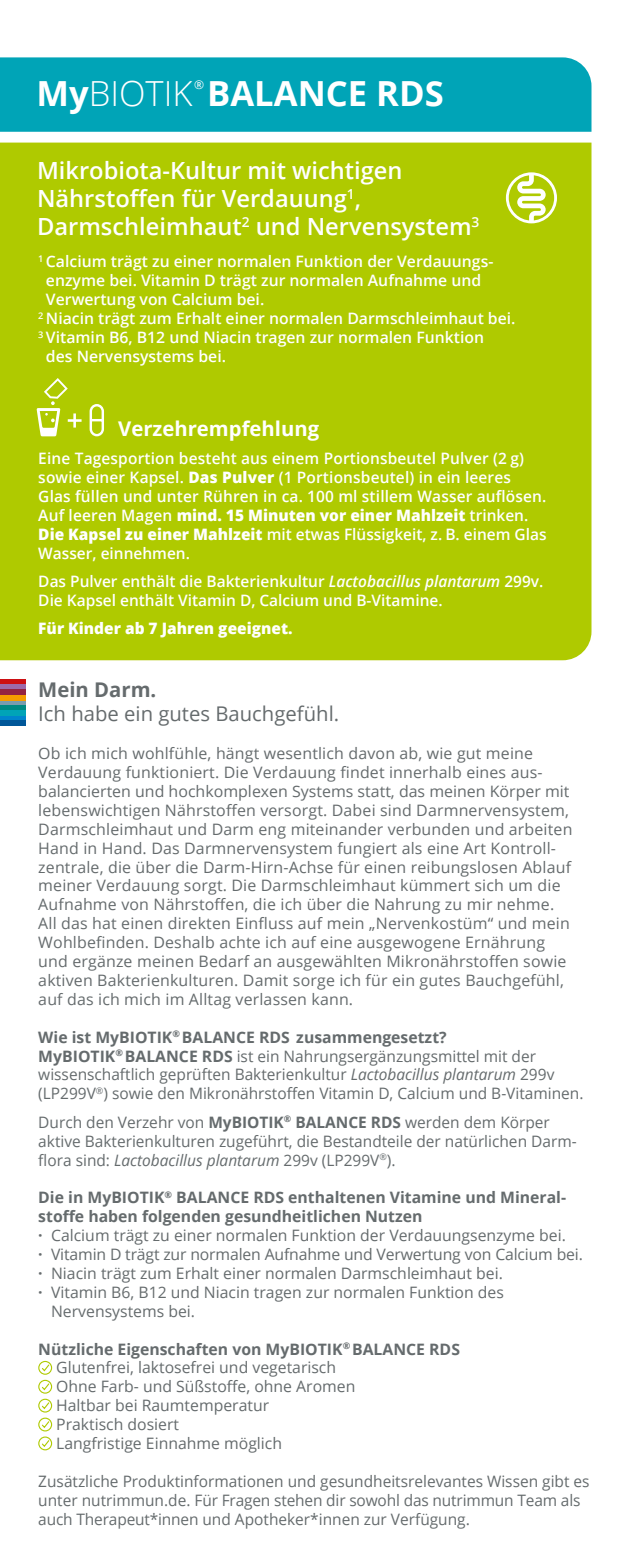
<style>
.page{position:relative;width:626px;height:1563px;background:#fff}
.page>*{position:absolute;margin:0;border:0;box-sizing:border-box;transform-origin:0 0}
.t1{font:700 34.65px "Open Sans";color:#fff}
.t2{font:600 23.62px/28.1px "Open Sans";color:#fff}
.t3{font:20.25px "Open Sans";color:#656b6d}
.t4{font:700 20.25px "Open Sans";color:#fff}
.t5{font:700 20.25px "Open Sans";color:#656b6d}
.t6{font:15.75px/18.9px "Open Sans";color:#656b6d}
.t7{font:600 15.75px/18.9px "Open Sans";color:#fff}
.t8{font:700 15.75px "Open Sans";color:#656b6d}
.t9{font:800 15.75px "Open Sans";color:#fff}
.t10{font:12.15px "Open Sans";color:#fff}
.s1{font-weight:300}
.s2{font-weight:800}
.s3{font-style:italic}
.s4{font-weight:700}
</style>
<div class="page">
<div style="left:0;top:57px;width:591px;height:75px;background:#00a4b7"></div>
<div style="left:0;top:143px;width:591px;height:517px;background:#afca00"></div>
<svg style="left:88px;top:403px;width:17px;height:34px"></svg>
<svg style="left:37px;top:378px;width:44px;height:58px;background:#bed432"></svg>
<svg style="left:0;top:700px;width:26px;height:5px"></svg>
<div style="left:0;top:679px;width:26px;height:6px;background:#cd1013"></div>
<div style="left:0;top:684px;width:26px;height:6px;background:#9d6aab"></div>
<div style="left:0;top:689px;width:26px;height:6px;background:#942341"></div>
<div style="left:0;top:695px;width:26px;height:5px;background:#f59c00"></div>
<div style="left:0;top:705px;width:26px;height:5px;background:#008982"></div>
<div style="left:0;top:715px;width:26px;height:6px;background:#0085cd"></div>
<div style="left:0;top:721px;width:26px;height:5px;background:#005799"></div>
<div style="left:0;top:710px;width:26px;height:6px;background:#00a4b7"></div>
<svg style="left:41px;top:1363px;width:9px;height:9px"></svg>
<div style="left:38px;top:1361px;width:14px;height:13px;border:1px solid #afca00;border-radius:50%"></div>
<svg style="left:41px;top:1382px;width:9px;height:9px"></svg>
<div style="left:38px;top:1379px;width:14px;height:14px;border:1px solid #afca00;border-radius:50%"></div>
<svg style="left:41px;top:1401px;width:9px;height:9px"></svg>
<div style="left:38px;top:1398px;width:14px;height:14px;border:1px solid #afca00;border-radius:50%"></div>
<svg style="left:41px;top:1420px;width:9px;height:9px"></svg>
<div style="left:38px;top:1417px;width:14px;height:14px;border:1px solid #afca00;border-radius:50%"></div>
<svg style="left:41px;top:1439px;width:9px;height:9px"></svg>
<div style="left:38px;top:1436px;width:14px;height:14px;border:1px solid #afca00;border-radius:50%"></div>
<svg style="left:505px;top:172px;width:51px;height:51px"></svg>
<p class="t10" style="left:194px;top:76px;width:12px">®</p>
<h1 class="t1" style="left:36px;top:69px;width:408px">My<span class="s1">BIOTIK</span> BALANCE RDS</h1>
<h2 class="t2" style="left:37px;top:156px;width:443px">Mikrobiota-Kultur mit wichtigen<br>Nährstoffen für Verdauung<sup>1</sup>,<br>Darmschleimhaut<sup>2</sup> und Nervensystem<sup>3</sup></h2>
<p class="t7" style="left:38px;top:252px;width:456px"><sup>1</sup> Calcium trägt zu einer normalen Funktion der Verdauungs-</p>
<p class="t7" style="left:46px;top:271px;width:436px">enzyme bei. Vitamin D trägt zur normalen Aufnahme und</p>
<p class="t7" style="left:46px;top:290px;width:220px">Verwertung von Calcium bei.</p>
<p class="t7" style="left:38px;top:308px;width:478px"><sup>2</sup> Niacin trägt zum Erhalt einer normalen Darmschleimhaut bei.</p>
<p class="t7" style="left:38px;top:327px;width:447px"><sup>3</sup> Vitamin B6, B12 und Niacin tragen zur normalen Funktion</p>
<p class="t7" style="left:46px;top:346px;width:181px">des Nervensystems bei.</p>
<p class="t4" style="left:118px;top:414px;width:202px">Verzehrempfehlung</p>
<p class="t7" style="left:38px;top:449px;width:509px">Eine Tagesportion besteht aus einem Portionsbeutel Pulver (2 g) sowie einer Kapsel. <span class="s2">Das Pulver</span> (1 Portionsbeutel) in ein leeres Glas füllen und unter Rühren in ca. 100 ml stillem Wasser auflösen.<br>Auf leeren Magen <span class="s2">mind. 15 Minuten vor einer Mahlzeit</span> trinken.<br><span class="s2">Die Kapsel zu einer Mahlzeit</span> mit etwas Flüssigkeit, z. B. einem Glas Wasser, einnehmen.</p>
<p class="t7" style="left:38px;top:572px;width:506px">Das Pulver enthält die Bakterienkultur <span class="s3">Lactobacillus plantarum</span> 299v.<br>Die Kapsel enthält Vitamin D, Calcium und B-Vitamine.</p>
<p class="t9" style="left:38px;top:617px;width:255px">Für Kinder ab 7 Jahren geeignet.</p>
<p class="t5" style="left:38px;top:675px;width:119px">Mein Darm.</p>
<p class="t3" style="left:38px;top:700px;width:302px">Ich habe ein gutes Bauchgefühl.</p>
<p class="t6" style="left:38px;top:743px;width:535px">Ob ich mich wohlfühle, hängt wesentlich davon ab, wie gut meine Verdauung funktioniert. Die Verdauung findet innerhalb eines aus&shy;balancierten und hochkomplexen Systems statt, das meinen Körper mit lebenswichtigen Nährstoffen versorgt. Dabei sind Darmnervensystem, Darmschleimhaut und Darm eng miteinander verbunden und arbeiten Hand in Hand. Das Darmnervensystem fungiert als eine Art Kontroll&shy;zentrale, die über die Darm-Hirn-Achse für einen reibungslosen Ablauf meiner Verdauung sorgt. Die Darmschleimhaut kümmert sich um die Aufnahme von Nährstoffen, die ich über die Nahrung zu mir nehme.<br>All das hat einen direkten Einfluss auf mein „Nervenkostüm“ und mein Wohlbefinden. Deshalb achte ich auf eine ausgewogene Ernährung und ergänze meinen Bedarf an ausgewählten Mikronährstoffen sowie aktiven Bakterienkulturen. Damit sorge ich für ein gutes Bauchgefühl, auf das ich mich im Alltag verlassen kann.</p>
<p class="t6" style="left:38px;top:1027px;width:546px"><span class="s4">Wie ist MyBIOTIK</span><sup>®</sup> <span class="s4">BALANCE RDS zusammengesetzt?<br>MyBIOTIK</span><sup>®</sup> <span class="s4">BALANCE RDS</span> ist ein Nahrungsergänzungsmittel mit der wissenschaftlich geprüften Bakterienkultur <span class="s3">Lactobacillus plantarum</span> 299v (LP299V<sup>®</sup>) sowie den Mikronährstoffen Vitamin D, Calcium und B-Vitaminen.</p>
<p class="t6" style="left:38px;top:1112px;width:539px">Durch den Verzehr von <span class="s4">MyBIOTIK</span><sup>®</sup> <span class="s4">BALANCE RDS</span> werden dem Körper aktive Bakterienkulturen zugeführt, die Bestandteile der natürlichen Darm&shy;flora sind: <span class="s3">Lactobacillus plantarum</span> 299v (LP299V<sup>®</sup>).</p>
<p class="t8" style="left:38px;top:1186px;width:528px">Die in MyBIOTIK<sup>®</sup> BALANCE RDS enthaltenen Vitamine und Mineral-</p>
<p class="t8" style="left:38px;top:1205px;width:385px">stoffe haben folgenden gesundheitlichen Nutzen</p>
<p class="t6" style="left:38px;top:1225px;width:528px"><span class="s4">·</span> Calcium trägt zu einer normalen Funktion der Verdauungsenzyme bei.</p>
<p class="t6" style="left:38px;top:1244px;width:545px"><span class="s4">·</span> Vitamin D trägt zur normalen Aufnahme und Verwertung von Calcium bei.</p>
<p class="t6" style="left:38px;top:1263px;width:465px"><span class="s4">·</span> Niacin trägt zum Erhalt einer normalen Darmschleimhaut bei.</p>
<p class="t6" style="left:38px;top:1282px;width:466px"><span class="s4">·</span> Vitamin B6, B12 und Niacin tragen zur normalen Funktion des</p>
<p class="t6" style="left:51px;top:1301px;width:145px">Nervensystems bei.</p>
<p class="t6" style="left:56px;top:1339px;width:405px;text-indent:-18px"><span class="s4">Nützliche Eigenschaften von MyBIOTIK</span><sup>®</sup> <span class="s4">BALANCE RDS </span>Glutenfrei, laktosefrei und vegetarisch<br>Ohne Farb- und Sü ßstoffe, ohne Aromen<br>Haltbar bei Raumtemperatur<br>Praktisch dosiert<br>Langfristige Einnahme möglich</p>
<p class="t6" style="left:38px;top:1471px;width:552px">Zusätzliche Produktinformationen und gesundheitsrelevantes Wissen gibt es unter nutrimmun.de. Für Fragen stehen dir sowohl das nutrimmun Team als auch Therapeut*innen und Apotheker*innen zur Verfügung.</p>
</div>
